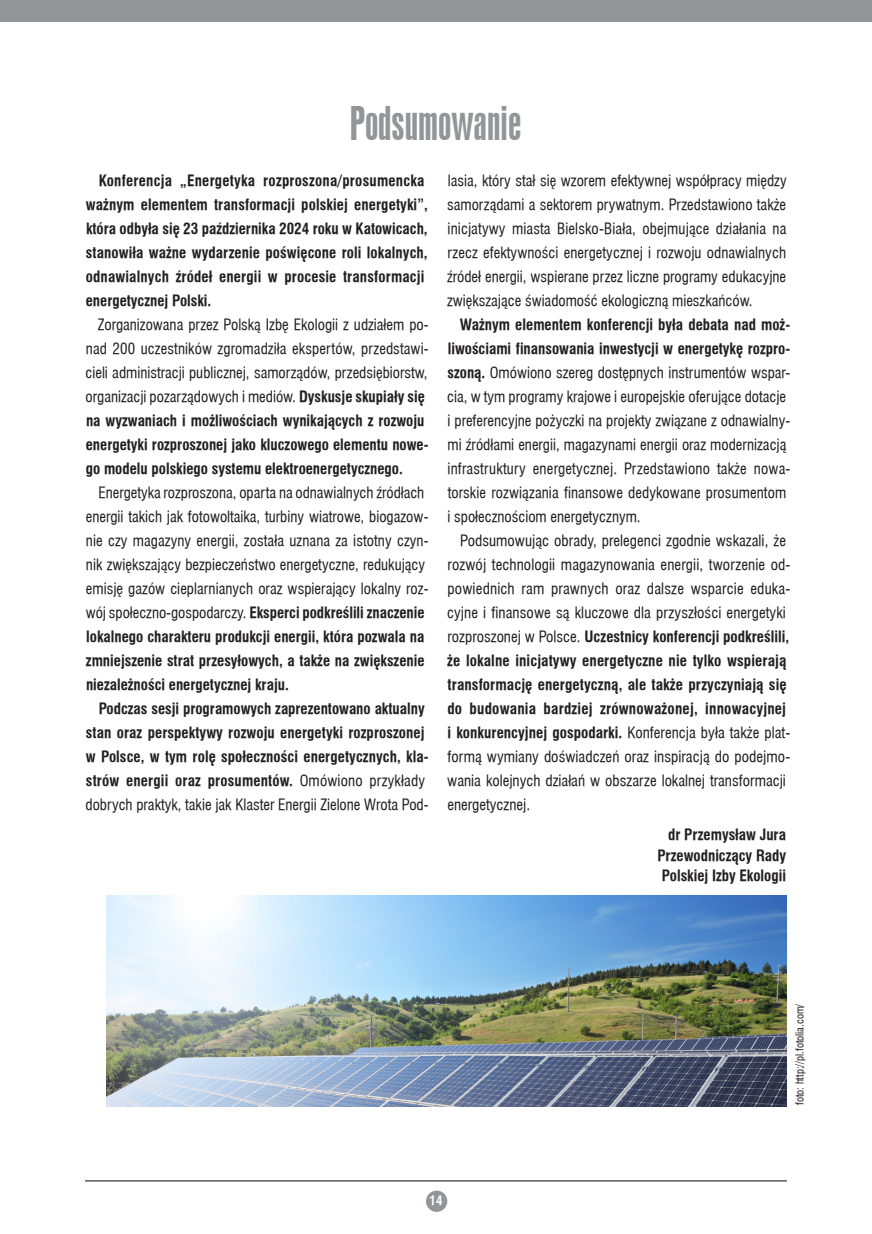
<style>
.page{position:relative;width:872px;height:1234px;background:#fff}
.page>*{position:absolute;margin:0;border:0;box-sizing:border-box;transform-origin:0 0}
.tytul_1{font:43.5px "Swiss 924 AT";color:#939598;scale:.96 1}
.podstawowy{font:15px/24px "Swiss 721 Cn AT";color:#231f20}
.podstawowy-2{font:15px/24px "Swiss 721 Cn AT Bold";letter-spacing:.005em;color:#231f20}
.t1{font:12.75px "Swiss 721 Cn AT Bold";color:#fff}
.zdjecie_tabela{font:10.5px "Swiss 721 Cn AT";color:#231f20}
.s1{font-family:"Swiss 721 Cn AT Bold"}
.s2{font-family:"Swiss 721 Cn AT"}
</style>
<div class="page">
<div style="left:0;top:0;width:872px;height:21px;background:#939598"></div>
<div style="left:426px;top:1190px;width:21px;height:21px;background:#939598;border-radius:50%"></div>
<hr style="left:85px;top:1179px;width:702px;height:2px;background:#231f20">
<img style="left:107px;top:895px;width:679px;height:211px">
<p class="tytul_1" style="left:350px;top:98px;width:180px">Podsumowanie</p>
<p class="podstawowy-2" style="left:86px;top:168px;width:343px;text-indent:13px">Konferencja „Energetyka rozproszona/prosumencka ważnym elementem transformacji polskiej energetyki”, która odbyła się 23 października 2024 roku w Katowicach, stanowiła ważne wydarzenie poświęcone roli lokalnych, odnawialnych źródeł energii w procesie transformacji energetycznej Polski.</p>
<p class="podstawowy" style="left:86px;top:312px;width:345px;text-indent:12px">Zorganizowana przez Polską Izbę Ekologii z udziałem po&shy;nad 200 uczestników zgromadziła ekspertów, przedstawi&shy;cieli administracji publicznej, samorządów, przedsiębiorstw, organizacji pozarządowych i mediów. <span class="s1">Dyskusje skupiały się na wyzwaniach i możliwościach wynikających z rozwoju energetyki rozproszonej jako kluczowego elementu nowe&shy;go modelu polskiego systemu elektroenergetycznego.</span></p>
<p class="podstawowy" style="left:86px;top:480px;width:344px;text-indent:13px">Energetyka rozproszona, oparta na odnawialnych źródłach energii takich jak fotowoltaika, turbiny wiatrowe, biogazow&shy;nie czy magazyny energii, została uznana za istotny czyn&shy;nik zwiększający bezpieczeństwo energetyczne, redukujący emisję gazów cieplarnianych oraz wspierający lokalny roz&shy;wój społeczno-gospodarczy. <span class="s1">Eksperci podkreślili znaczenie lokalnego charakteru produkcji energii, która pozwala na zmniejszenie strat przesyłowych, a także na zwiększenie niezależności energetycznej kraju.</span></p>
<p class="podstawowy-2" style="left:86px;top:696px;width:345px;text-indent:13px">Podczas sesji programowych zaprezentowano aktualny stan oraz perspektywy rozwoju energetyki rozproszonej w Polsce, w tym rolę społeczności energetycznych, kla&shy;strów energii oraz prosumentów. <span class="s2">Omówiono przykłady dobrych praktyk, takie jak Klaster Energii Zielone Wrota Pod-</span></p>
<p class="podstawowy" style="left:447px;top:168px;width:341px;text-align:justify">lasia, który stał się wzorem efektywnej współpracy między samorządami a sektorem prywatnym. Przedstawiono także inicjatywy miasta Bielsko-Biała, obejmujące działania na rzecz efektywności energetycznej i rozwoju odnawialnych źródeł energii, wspierane przez liczne programy edukacyjne zwiększające świadomość ekologiczną mieszkańców.</p>
<p class="podstawowy" style="left:447px;top:312px;width:345px;text-indent:13px"><span class="s1">Ważnym elementem konferencji była debata nad moż&shy;liwościami finansowania inwestycji w energetykę rozpro&shy;szoną.</span> Omówiono szereg dostępnych instrumentów wspar&shy;cia, w tym programy krajowe i europejskie oferujące dotacje i preferencyjne pożyczki na projekty związane z odnawialny&shy;mi źródłami energii, magazynami energii oraz modernizacją infrastruktury energetycznej. Przedstawiono także nowa&shy;torskie rozwiązania finansowe dedykowane prosumentom i społecznościom energetycznym.</p>
<p class="podstawowy" style="left:447px;top:528px;width:345px;text-indent:13px">Podsumowując obrady, prelegenci zgodnie wskazali, że rozwój technologii magazynowania energii, tworzenie od&shy;powiednich ram prawnych oraz dalsze wsparcie eduka&shy;cyjne i finansowe są kluczowe dla przyszłości energetyki rozproszonej w Polsce. <span class="s1">Uczestnicy konferencji podkreślili, że lokalne inicjatywy energetyczne nie tylko wspierają transformację energetyczną, ale także przyczyniają się do budowania bardziej zrównoważonej, innowacyjnej i konkurencyjnej gospodarki.</span> Konferencja była także plat&shy;formą wymiany doświadczeń oraz inspiracją do podejmo&shy;wania kolejnych działań w obszarze lokalnej transformacji energetycznej.</p>
<p class="podstawowy-2" style="left:657px;top:824px;width:130px;line-height:20.4px;text-align:right">dr Przemysław Jura<br>Przewodniczący Rady</p>
<p class="podstawowy-2" style="left:662px;top:863px;width:125px">Polskiej Izby Ekologii</p>
<p class="zdjecie_tabela" style="left:793px;top:1104px;width:103px;rotate:-90deg">foto: http://pl.fotolia.com/</p>
<p class="t1" style="left:429px;top:1192px;width:14px">14</p>
</div>
